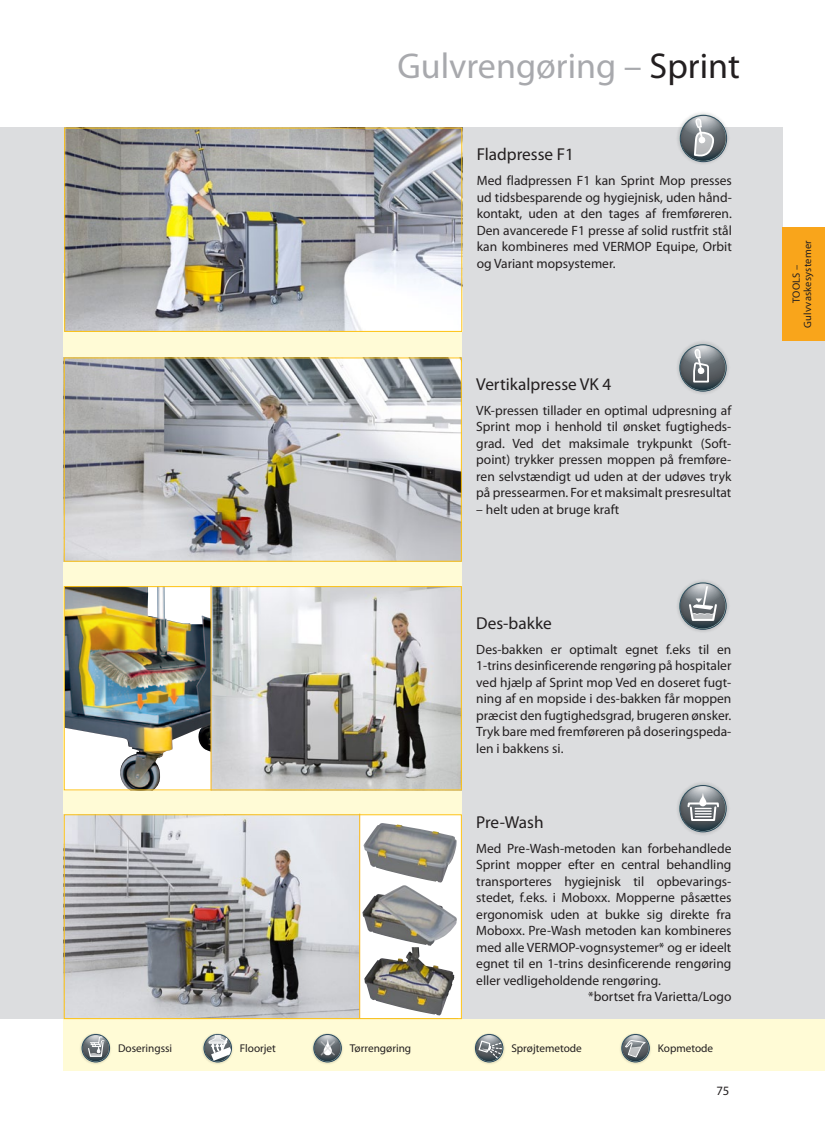
<style>
.page{position:relative;width:825px;height:1136px;background:#fff}
.page>*{position:absolute;margin:0;border:0;box-sizing:border-box;transform-origin:0 0}
.t1{font:36px "Myriad Pro";color:#a8a9ad}
.t2{font:17.25px "Myriad Pro";color:#231f20}
.t3{font:13.5px/16.5px "Myriad Pro";color:#231f20;text-align:justify}
.t4{font:12.75px "Myriad Pro";color:#231f20}
.t5{font:11.25px "Myriad Pro";color:#231f20}
.t6{font:10.5px/11.4px "Myriad Pro";letter-spacing:.02em;color:#231f20;text-align:center}
.s1{color:#231f20}
</style>
<div class="page">
<div style="left:64px;top:1018px;width:761px;height:52px;background:#fffbd6"></div>
<div style="left:0;top:128px;width:782px;height:890px;background:#dcdddf"></div>
<div style="left:767px;top:323px;width:58px;height:695px;background:#dcdddf"></div>
<div style="left:64px;top:273px;width:398px;height:702px;background:#fffbd6"></div>
<img style="left:677px;top:581px;width:52px;height:51px">
<div style="left:679px;top:582px;width:47px;height:47px;border:1px solid #2e495b;border-radius:50%"></div>
<svg style="left:687px;top:584px;width:31px;height:38px"></svg>
<img style="left:678px;top:342px;width:51px;height:52px">
<div style="left:679px;top:344px;width:47px;height:47px;border:1px solid #2e495b;border-radius:50%"></div>
<svg style="left:692px;top:347px;width:18px;height:36px"></svg>
<img style="left:674px;top:113px;width:58px;height:51px">
<div style="left:680px;top:115px;width:47px;height:47px;border:1px solid #2e495b;border-radius:50%"></div>
<svg style="left:693px;top:117px;width:23px;height:41px"></svg>
<img style="left:66px;top:359px;width:394px;height:200px">
<div style="left:64px;top:357px;width:398px;height:204px;border:1px solid #fec210"></div>
<img style="left:678px;top:783px;width:51px;height:52px">
<svg style="left:680px;top:785px;width:46px;height:46px"></svg>
<img style="left:80px;top:1034px;width:31px;height:30px">
<div style="left:82px;top:1033px;width:28px;height:28px;border:1px solid #adc5bd;border-radius:50%"></div>
<div style="left:82px;top:1034px;width:28px;height:27px;border:1px solid #2e495b;border-radius:50%"></div>
<svg style="left:87px;top:1035px;width:18px;height:22px"></svg>
<img style="left:474px;top:1034px;width:31px;height:30px">
<div style="left:475px;top:1033px;width:28px;height:28px;border:1px solid #adc5bd;border-radius:50%"></div>
<div style="left:475px;top:1034px;width:28px;height:27px;border:1px solid #2e495b;border-radius:50%"></div>
<svg style="left:478px;top:1039px;width:24px;height:20px"></svg>
<img style="left:620px;top:1034px;width:31px;height:30px">
<div style="left:621px;top:1033px;width:28px;height:28px;border:1px solid #adc5bd;border-radius:50%"></div>
<div style="left:622px;top:1034px;width:27px;height:27px;border:1px solid #2e495b;border-radius:50%"></div>
<svg style="left:624px;top:1040px;width:22px;height:18px"></svg>
<img style="left:312px;top:1034px;width:31px;height:30px">
<div style="left:313px;top:1033px;width:28px;height:28px;border:1px solid #adc5bd;border-radius:50%"></div>
<div style="left:314px;top:1034px;width:27px;height:27px;border:1px solid #2e495b;border-radius:50%"></div>
<svg style="left:321px;top:1038px;width:14px;height:18px"></svg>
<img style="left:212px;top:588px;width:248px;height:200px">
<img style="left:66px;top:588px;width:145px;height:200px">
<div style="left:64px;top:586px;width:398px;height:204px;border:1px solid #fec210"></div>
<img style="left:66px;top:816px;width:293px;height:200px">
<div style="left:360px;top:814px;width:102px;height:204px;background:#fff"></div>
<img style="left:363px;top:823px;width:94px;height:59px">
<img style="left:362px;top:885px;width:95px;height:60px">
<img style="left:364px;top:947px;width:90px;height:68px">
<div style="left:64px;top:814px;width:398px;height:204px;border:1px solid #fec210"></div>
<hr style="left:211px;top:585px;width:1px;height:205px;background:#fcb814">
<hr style="left:359px;top:813px;width:1px;height:205px;background:#fcb814">
<img style="left:202px;top:1036px;width:24px;height:28px">
<div style="left:204px;top:1033px;width:27px;height:28px;border:1px solid #adc5bd;border-radius:50%"></div>
<div style="left:204px;top:1034px;width:28px;height:27px;border:1px solid #2e495b;border-radius:50%"></div>
<svg style="left:209px;top:1034px;width:24px;height:27px"></svg>
<img style="left:66px;top:130px;width:394px;height:200px">
<div style="left:64px;top:128px;width:398px;height:204px;border:1px solid #fec210"></div>
<div style="left:782px;top:227px;width:43px;height:114px;background:#f9a51b"></div>
<h1 class="t1" style="left:398px;top:44px;width:344px">Gulvrengøring – <span class="s1">Sprint</span></h1>
<p class="t2" style="left:477px;top:144px;width:99px">Fladpresse F1</p>
<p class="t3" style="left:477px;top:172px;width:257px">Med fladpressen F1 kan Sprint Mop presses ud tidsbesparende og hygiejnisk, uden hånd&shy;kontakt, uden at den tages af fremføreren.<br>Den avancerede F1 presse af solid rustfrit stål kan kombineres med VERMOP Equipe, Orbit og Variant mopsystemer.</p>
<p class="t2" style="left:476px;top:373px;width:137px">Vertikalpresse VK 4</p>
<p class="t3" style="left:476px;top:401px;width:257px">VK-pressen tillader en optimal udpresning af Sprint mop i henhold til ønsket fugtigheds&shy;grad. Ved det maksimale trykpunkt (Soft&shy;point) trykker pressen moppen på fremføre&shy;ren selvstændigt ud uden at der udøves tryk på pressearmen. For et maksimalt presresultat</p>
<p class="t3" style="left:476px;top:500px;width:145px">– helt uden at bruge kraft</p>
<p class="t2" style="left:476px;top:612px;width:77px">Des-bakke</p>
<p class="t3" style="left:476px;top:640px;width:257px">Des-bakken er optimalt egnet f.eks til en 1-trins desinficerende rengøring på hospitaler ved hjælp af Sprint mop Ved en doseret fugt&shy;ning af en mopside i des-bakken får moppen præcist den fugtighedsgrad, brugeren ønsker.<br>Tryk bare med fremføreren på doseringspeda&shy;len i bakkens si.</p>
<p class="t2" style="left:476px;top:811px;width:69px">Pre-Wash</p>
<p class="t3" style="left:476px;top:839px;width:257px">Med Pre-Wash-metoden kan forbehandlede</p>
<p class="t3" style="left:476px;top:856px;width:257px">Sprint mopper efter en central behandling</p>
<p class="t3" style="left:476px;top:872px;width:257px">transporteres hygiejnisk til opbevarings-</p>
<p class="t3" style="left:476px;top:889px;width:257px">stedet, f.eks. i Moboxx. Mopperne påsættes</p>
<p class="t3" style="left:476px;top:905px;width:257px">ergonomisk uden at bukke sig direkte fra</p>
<p class="t3" style="left:476px;top:922px;width:257px">Moboxx. Pre-Wash metoden kan kombineres</p>
<p class="t3" style="left:476px;top:938px;width:257px">med alle VERMOP-vognsystemer* og er ideelt</p>
<p class="t3" style="left:476px;top:955px;width:257px">egnet til en 1-trins desinficerende rengøring</p>
<p class="t3" style="left:476px;top:971px;width:186px">eller vedligeholdende rengøring.</p>
<p class="t3" style="left:588px;top:988px;width:145px">*bortset fra Varietta/Logo</p>
<p class="t5" style="left:118px;top:1041px;width:56px">Doseringssi</p>
<p class="t5" style="left:240px;top:1041px;width:38px">Floorjet</p>
<p class="t5" style="left:350px;top:1041px;width:63px">Tørrengøring</p>
<p class="t5" style="left:511px;top:1041px;width:72px">Sprøjtemetode</p>
<p class="t5" style="left:658px;top:1041px;width:57px">Kopmetode</p>
<p class="t4" style="left:716px;top:1082px;width:15px">75</p>
<p class="t6" style="left:790px;top:327px;width:89px;rotate:-90deg">TOOLS –<br>Gulvvaskesystemer</p>
</div>
